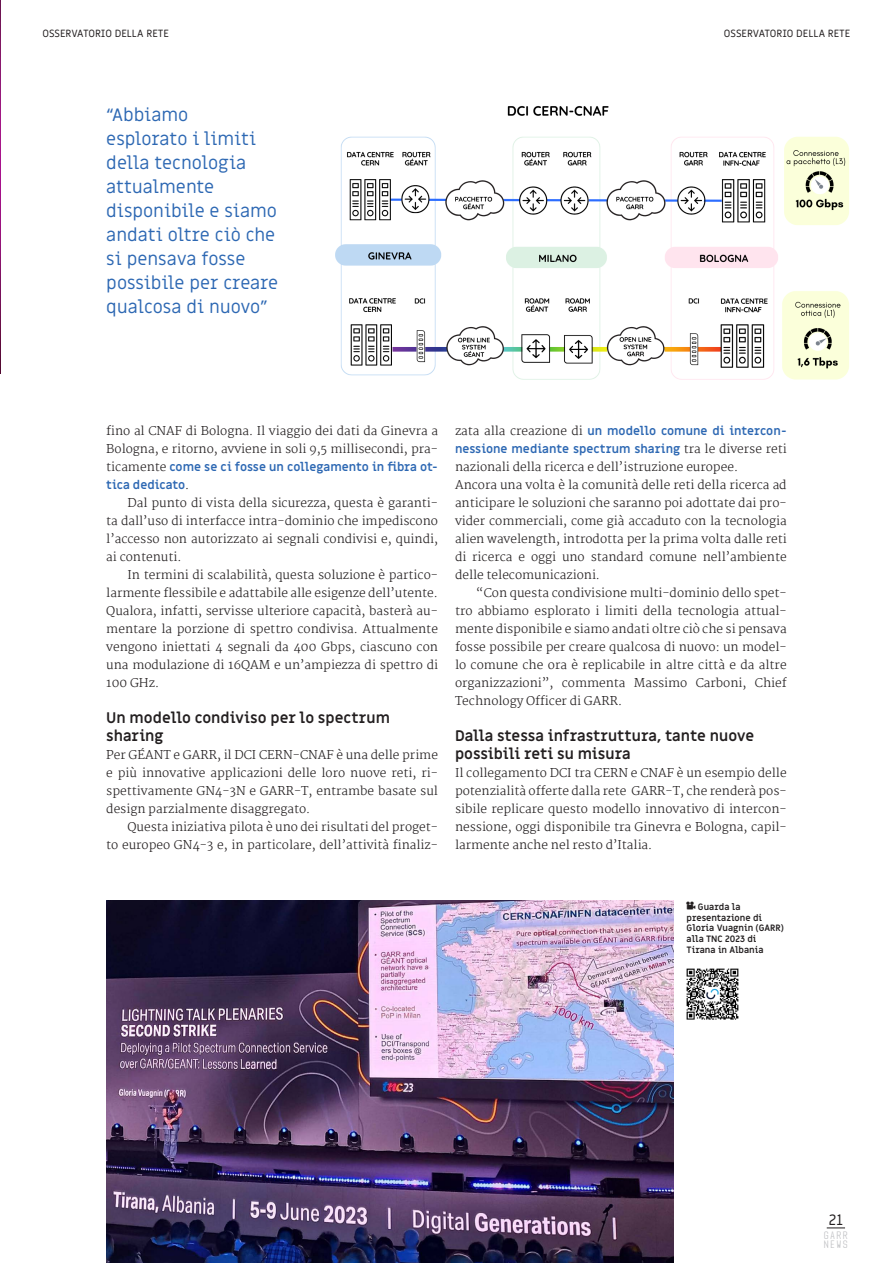
<style>
.page{position:relative;width:893px;height:1263px;background:#fff}
.page>*{position:absolute;margin:0;border:0;box-sizing:border-box;transform-origin:0 0}
.Strilletto{font:18px/24px "Miriam Libre";color:#2d68b3}
.Paragrafo_Domanda{font:700 15px/18px "Miriam Libre";color:#231f20}
.t1{font:15px "Miriam Libre";color:#231f20}
.t2{font:300 12px/18px "Martel";color:#231f20;text-align:justify}
.t3{font:300 12px/9px "Audimat Mono";color:#bebfc2}
.Sezione{font:10.5px "Miriam Libre";letter-spacing:-.005em;color:#231f20}
.Didascalia{font:700 9px/10.8px "Miriam Libre";color:#231f20}
.s1{font-family:"Miriam Libre";font-weight:700;color:#2d68b3}
</style>
<div class="page">
<img style="left:0;top:0;width:1px;height:373px">
<img style="left:107px;top:900px;width:566px;height:363px">
<img style="left:335px;top:106px;width:514px;height:274px">
<img style="left:686px;top:968px;width:53px;height:52px">
<svg style="left:827px;top:1227px;width:18px;height:1px"></svg>
<p class="Sezione" style="left:43px;top:27px;width:128px">OSSERVATORIO DELLA RETE</p>
<p class="Sezione" style="left:724px;top:27px;width:128px">OSSERVATORIO DELLA RETE</p>
<p class="Strilletto" style="left:106px;top:104px;width:173px">“Abbiamo<br>esplorato i limiti della tecnologia attualmente disponibile e siamo andati oltre ciò che si pensava fosse possibile per creare qualcosa di nuovo”</p>
<p class="t2" style="left:106px;top:422px;width:333px">fino al CNAF di Bologna. Il viaggio dei dati da Ginevra a Bologna, e ritorno, avviene in soli 9,5 millisecondi, pra&shy;ticamente <span class="s1">come se ci fosse un collegamento in fibra ot&shy;tica dedicato</span>.</p>
<p class="t2" style="left:106px;top:494px;width:333px;text-indent:21px">Dal punto di vista della sicurezza, questa è garanti&shy;ta dall’uso di interfacce intra-dominio che impediscono l’accesso non autorizzato ai segnali condivisi e, quindi, ai contenuti.</p>
<p class="t2" style="left:106px;top:566px;width:333px;text-indent:21px">In termini di scalabilità, questa soluzione è partico&shy;larmente flessibile e adattabile alle esigenze dell’utente.<br>Qualora, infatti, servisse ulteriore capacità, basterà au&shy;mentare la porzione di spettro condivisa. Attualmente vengono iniettati 4 segnali da 400 Gbps, ciascuno con una modulazione di 16QAM e un’ampiezza di spettro di 100 GHz.</p>
<p class="Paragrafo_Domanda" style="left:106px;top:709px;width:285px">Un modello condiviso per lo spectrum sharing</p>
<p class="t2" style="left:106px;top:746px;width:333px">Per GÉANT e GARR, il DCI CERN-CNAF è una delle prime e più innovative applicazioni delle loro nuove reti, ri&shy;spettivamente GN4-3N e GARR-T, entrambe basate sul design parzialmente disaggregato.</p>
<p class="t2" style="left:106px;top:818px;width:333px;text-align:right">Questa iniziativa pilota è uno dei risultati del proget-<br>to europeo GN4-3 e, in particolare, dell’attività finaliz-</p>
<p class="t2" style="left:455px;top:422px;width:333px">zata alla creazione di <span class="s1">un modello comune di intercon&shy;nessione mediante spectrum sharing</span> tra le diverse reti nazionali della ricerca e dell’istruzione europee.</p>
<p class="t2" style="left:455px;top:476px;width:333px">Ancora una volta è la comunità delle reti della ricerca ad anticipare le soluzioni che saranno poi adottate dai pro&shy;vider commerciali, come già accaduto con la tecnologia alien wavelength, introdotta per la prima volta dalle reti di ricerca e oggi uno standard comune nell’ambiente delle telecomunicazioni.</p>
<p class="t2" style="left:455px;top:584px;width:333px;text-indent:21px">“Con questa condivisione multi-dominio dello spet&shy;tro abbiamo esplorato i limiti della tecnologia attual&shy;mente disponibile e siamo andati oltre ciò che si pensava fosse possibile per creare qualcosa di nuovo: un model&shy;lo comune che ora è replicabile in altre città e da altre organizzazioni”, commenta Massimo Carboni, Chief Technology Officer di GARR.</p>
<p class="Paragrafo_Domanda" style="left:455px;top:727px;width:301px">Dalla stessa infrastruttura, tante nuove possibili reti su misura</p>
<p class="t2" style="left:455px;top:764px;width:333px">Il collegamento DCI tra CERN e CNAF è un esempio delle potenzialità offerte dalla rete GARR-T, che renderà pos&shy;sibile replicare questo modello innovativo di intercon&shy;nessione, oggi disponibile tra Ginevra e Bologna, capil&shy;larmente anche nel resto d’Italia.</p>
<p class="Didascalia" style="left:687px;top:901px;width:99px;text-indent:11px">Guarda la presentazione di<br>Gloria Vuagnin (GARR) alla TNC 2023 di<br>Tirana in Albania</p>
<p class="t1" style="left:829px;top:1211px;width:16px">21</p>
<p class="t3" style="left:823px;top:1230px;width:27px">GARR<br>NEWS</p>
</div>
